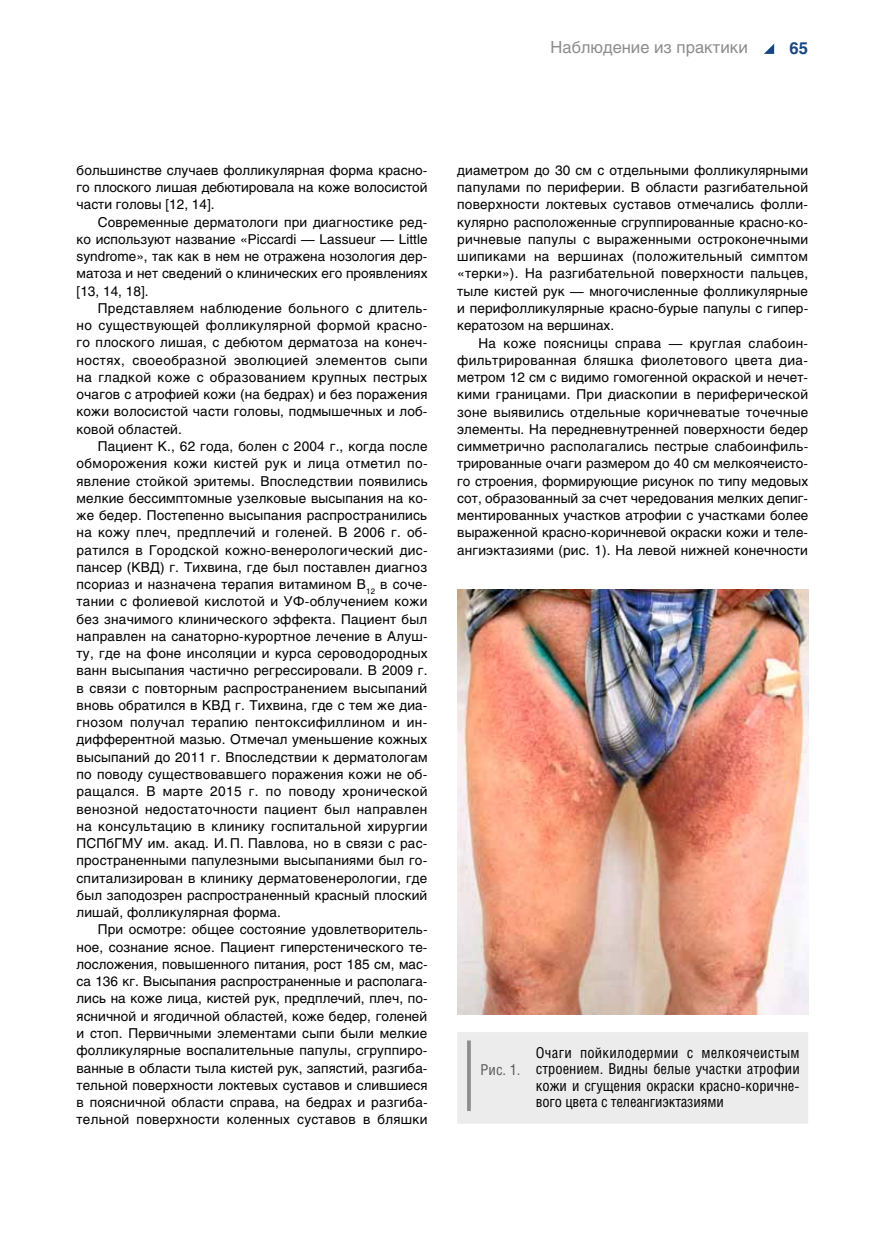
<style>
.page{position:relative;width:872px;height:1234px;background:#fff}
.page>*{position:absolute;margin:0;border:0;box-sizing:border-box;transform-origin:0 0}
.t1{font:16.5px "Helios";color:#8d8d8d}
.t2{font:700 16.5px "Helios";color:#164581}
.t3{font:15px/16.5px "Helios Cond";letter-spacing:-.01em;color:#000;text-align:justify}
.t4{font:15px "Helios Cond";color:#5a5a59}
.t5{font:13.5px/17.2px "Helios";letter-spacing:.01em;color:#000;text-align:justify}
</style>
<div class="page">
<svg style="left:764px;top:44px;width:10px;height:10px"></svg>
<img style="left:457px;top:589px;width:351px;height:425px">
<div style="left:457px;top:1032px;width:351px;height:91px;background:#ececec"></div>
<hr style="left:467px;top:1040px;width:4px;height:70px;background:#949494">
<p class="t1" style="left:550px;top:37px;width:199px">Наблюдение из практики</p>
<p class="t2" style="left:789px;top:37px;width:20px">65</p>
<p class="t5" style="left:77px;top:161px;width:352px">большинстве случаев фолликулярная форма красно&shy;го плоского лишая дебютировала на коже волосистой части головы [12, 14].</p>
<p class="t5" style="left:77px;top:213px;width:352px;text-indent:21px">Современные дерматологи при диагностике ред&shy;ко используют название «Piccardi — Lassueur — Little syndrome», так как в нем не отражена нозология дер&shy;матоза и нет сведений о клинических его проявлениях [13, 14, 18].</p>
<p class="t5" style="left:77px;top:299px;width:352px;text-indent:21px">Представляем наблюдение больного с длитель&shy;но существующей фолликулярной формой красно&shy;го плоского лишая, с дебютом дерматоза на конеч&shy;ностях, своеобразной эволюцией элементов сыпи на гладкой коже с образованием крупных пестрых очагов с атрофией кожи (на бедрах) и без поражения кожи волосистой части головы, подмышечных и лоб&shy;ковой областей.</p>
<p class="t5" style="left:77px;top:437px;width:353px;text-indent:21px">Пациент К., 62 года, болен с 2004 г., когда после обморожения кожи кистей рук и лица отметил по&shy;явление стойкой эритемы. Впоследствии появились мелкие бессимптомные узелковые высыпания на ко&shy;же бедер. Постепенно высыпания распространились на кожу плеч, предплечий и голеней. В 2006 г. об&shy;ратился в Городской кожно-венерологический дис&shy;пансер (КВД) г. Тихвина, где был поставлен диагноз псориаз и назначена терапия витамином В<sub>12</sub> в соче&shy;тании с фолиевой кислотой и УФ-облучением кожи без значимого клинического эффекта. Пациент был направлен на санаторно-курортное лечение в Алуш&shy;ту, где на фоне инсоляции и курса сероводородных ванн высыпания частично регрессировали. В 2009 г. в связи с повторным распространением высыпаний вновь обратился в КВД г. Тихвина, где с тем же диа&shy;гнозом получал терапию пентоксифиллином и ин&shy;дифферентной мазью. Отмечал уменьшение кожных высыпаний до 2011 г. Впоследствии к дерматологам по поводу существовавшего поражения кожи не об&shy;ращался. В марте 2015 г. по поводу хронической венозной недостаточности пациент был направлен на консультацию в клинику госпитальной хирургии ПСПбГМУ им. акад. И. П. Павлова, но в связи с рас&shy;пространенными папулезными высыпаниями был го&shy;спитализирован в клинику дерматовенерологии, где был заподозрен распространенный красный плоский лишай, фолликулярная форма.</p>
<p class="t5" style="left:77px;top:920px;width:353px;text-indent:21px">При осмотре: общее состояние удовлетворитель&shy;ное, сознание ясное. Пациент гиперстенического те&shy;лосложения, повышенного питания, рост 185 см, мас&shy;са 136 кг. Высыпания распространенные и располага&shy;лись на коже лица, кистей рук, предплечий, плеч, по&shy;ясничной и ягодичной областей, коже бедер, голеней и стоп. Первичными элементами сыпи были мелкие фолликулярные воспалительные папулы, сгруппиро&shy;ванные в области тыла кистей рук, запястий, разгиба&shy;тельной поверхности локтевых суставов и слившиеся в поясничной области справа, на бедрах и разгиба&shy;тельной поверхности коленных суставов в бляшки</p>
<p class="t5" style="left:457px;top:161px;width:352px">диаметром до 30 см с отдельными фолликулярными папулами по периферии. В области разгибательной поверхности локтевых суставов отмечались фолли&shy;кулярно расположенные сгруппированные красно-ко&shy;ричневые папулы с выраженными остроконечными шипиками на вершинах (положительный симптом «терки»). На разгибательной поверхности пальцев, тыле кистей рук — многочисленные фолликулярные и перифолликулярные красно-бурые папулы с гипер&shy;кератозом на вершинах.</p>
<p class="t5" style="left:457px;top:333px;width:353px;text-indent:21px">На коже поясницы справа — круглая слабоин&shy;фильтрированная бляшка фиолетового цвета диа&shy;метром 12 см с видимо гомогенной окраской и нечет&shy;кими границами. При диаскопии в периферической зоне выявились отдельные коричневатые точечные элементы. На передневнутренней поверхности бедер симметрично располагались пестрые слабоинфиль&shy;трированные очаги размером до 40 см мелкоячеисто&shy;го строения, формирующие рисунок по типу медовых сот, образованный за счет чередования мелких депиг&shy;ментированных участков атрофии с участками более выраженной красно-коричневой окраски кожи и теле&shy;ангиэктазиями (рис. 1). На левой нижней конечности</p>
<p class="t4" style="left:480px;top:1060px;width:42px">Рис. 1.</p>
<p class="t3" style="left:536px;top:1043px;width:265px">Очаги пойкилодермии с мелкоячеистым строением. Видны белые участки атрофии кожи и сгущения окраски красно-коричне&shy;вого цвета с телеангиэктазиями</p>
</div>
